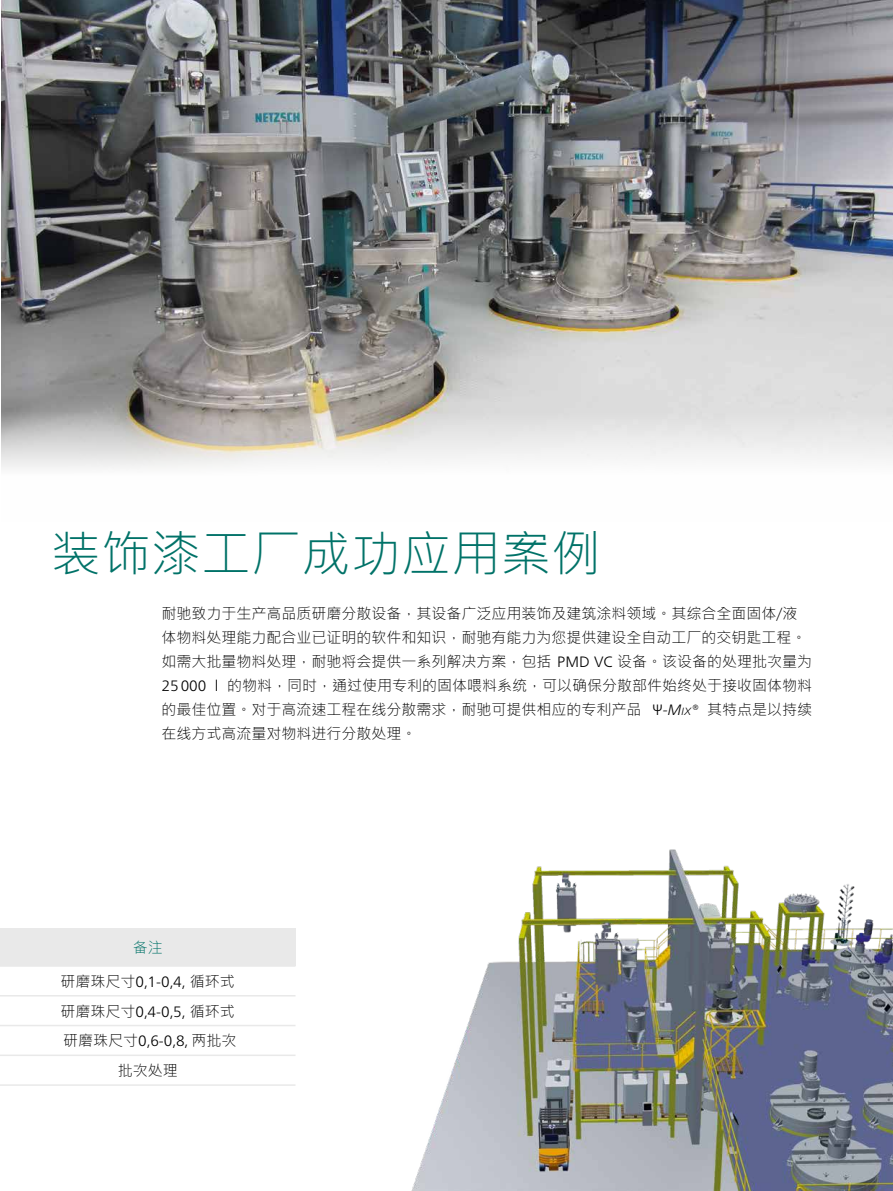
<style>
.page{position:relative;width:893px;height:1191px;background:#fff}
.page>*{position:absolute;margin:0;border:0;box-sizing:border-box;transform-origin:0 0}
.t1{font:300 49.5px "Microsoft Jheng Hei";letter-spacing:.01em;color:#007268}
.t2{font:300 15px/24px "Microsoft Jheng Hei";color:#000;text-align:center}
.t3{font:300 15px "Microsoft Jheng Hei";color:#007268}
.s1{font-family:"Frutiger Neue LTW1 G"}
.s2{font-family:"Frutiger Neue LTW1 G";font-style:italic}
.s3{font-family:"Frutiger Neue LTW1 G";font-style:italic;font-size:10.5px}
</style>
<div class="page">
<img style="left:1px;top:0;width:892px;height:469px">
<img style="left:411px;top:849px;width:482px;height:342px">
<div style="left:0;top:928px;width:296px;height:38px;background:#e9e9e9"></div>
<hr style="left:0;top:995px;width:296px;height:1px;background:#e9e9e9">
<hr style="left:0;top:1024px;width:296px;height:2px;background:#e9e9e9">
<hr style="left:0;top:1054px;width:296px;height:2px;background:#e9e9e9">
<hr style="left:0;top:1084px;width:296px;height:1px;background:#e9e9e9">
<h1 class="t1" style="left:51px;top:522px;width:551px">装饰漆工厂成功应用案例</h1>
<p class="t2" style="left:162px;top:601px;width:652px;text-align:left">耐驰致力于生产高品质研磨分散设备，其设备广泛应用装饰及建筑涂料领域。其综合全面固体/液体物料处理能力配合业已证明的软件和知识，耐驰有能力为您提供建设全自动工厂的交钥匙工程。如需大批量物料处理，耐驰将会提供一系列解决方案，包括 <span class="s1">PMD VC</span> 设备。该设备的处理批次量为<span class="s1">25000 l</span> 的物料，同时，通过使用专利的固体喂料系统，可以确保分散部件始终处于接收固体物料的最佳位置。对于高流速工程在线分散需求，耐驰可提供相应的专利产品 <span class="s1">Ψ</span><span class="s2">-M</span><span class="s3">ix</span><span class="s2">®</span> 其特点是以持续在线方式高流量对物料进行分散处理。</p>
<p class="t3" style="left:133px;top:938px;width:31px">备注</p>
<p class="t2" style="left:61px;top:966px;width:178px;line-height:29.7px">研磨珠尺寸<span class="s1">0,1-0,4,</span> 循环式研磨珠尺寸<span class="s1">0,4-0,5,</span> 循环式研磨珠尺寸<span class="s1">0,6-0,8,</span> 两批次批次处理</p>
</div>
